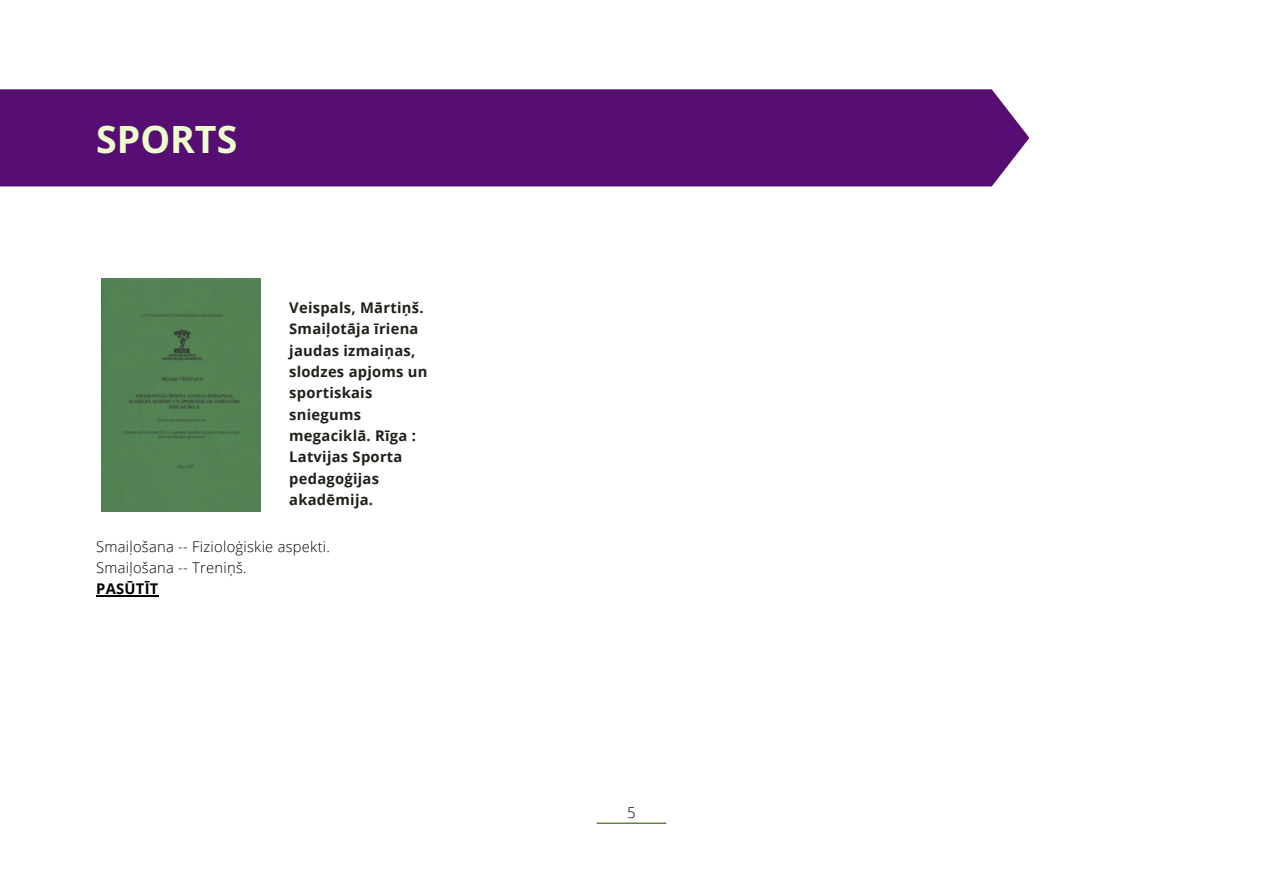
<style>
.page{position:relative;width:1263px;height:894px;background:#fff}
.page>*{position:absolute;margin:0;border:0;box-sizing:border-box;transform-origin:0 0}
.t1{font:700 37.5px "Open Sans";color:#edffcc}
.t2{font:300 15px "Open Sans";color:#000}
.t3{font:700 14.7px/21.3px "Open Sans";letter-spacing:.02em;color:#22201b}
.t4{font:300 14.7px/21.3px "Open Sans";letter-spacing:.02em;color:#000}
.t5{font:700 14.7px "Open Sans";letter-spacing:.02em;color:#000}
</style>
<div class="page">
<hr style="left:597px;top:822px;width:69px;height:1px;background:#3b5704">
<div style="left:0;top:89px;width:1029px;height:97px;background:#570e72"></div>
<img style="left:101px;top:278px;width:160px;height:234px">
<hr style="left:96px;top:595px;width:63px;height:1px;background:#000">
<p class="t1" style="left:96px;top:112px;width:143px">SPORTS</p>
<p class="t3" style="left:289px;top:296px;width:140px">Veispals, Mārtiņš.<br>Smaiļotāja īriena jaudas izmaiņas, slodzes apjoms un sportiskais sniegums megaciklā. Rīga :<br>Latvijas Sporta pedagoģijas akadēmija.</p>
<p class="t4" style="left:96px;top:535px;width:235px">Smaiļošana -- Fizioloģiskie aspekti.<br>Smaiļošana -- Treniņš.</p>
<p class="t5" style="left:96px;top:578px;width:64px">PASŪTĪT</p>
<p class="t2" style="left:627px;top:801px;width:10px">5</p>
</div>
